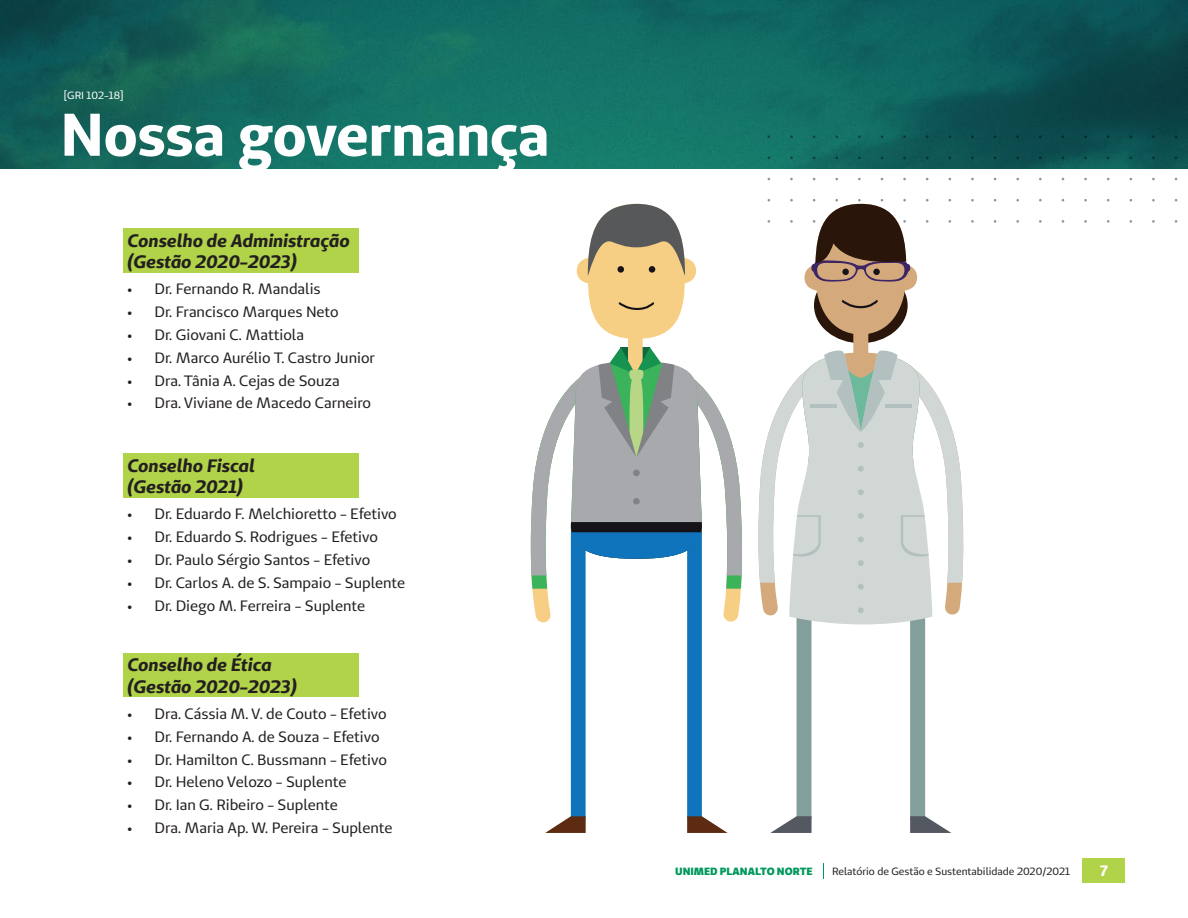
<style>
.page{position:relative;width:1188px;height:918px;background:#fff}
.page>*{position:absolute;margin:0;border:0;box-sizing:border-box;transform-origin:0 0}
.t1{font:700 60px "Unimed Sans";letter-spacing:-.01em;color:#fff}
.t2{font:italic 700 18px/21.6px "Unimed Sans";color:#231f20}
.t3{font:15px "Unimed Sans";color:#231f20}
.t4{font:700 15px "Unimed Sans";color:#fff}
.t5{font:10.5px "Unimed Sans";letter-spacing:-.005em;color:#231f20}
.t6{font:900 10.5px "Unimed Sans";color:#00985c}
.t7{font:10.5px "Unimed Sans";color:#fff}
</style>
<div class="page">
<img style="left:0;top:0;width:1188px;height:169px">
<div style="left:123px;top:229px;width:236px;height:22px;background:#b1d349"></div>
<div style="left:123px;top:250px;width:236px;height:22px;background:#b1d349"></div>
<div style="left:123px;top:454px;width:236px;height:22px;background:#b1d349"></div>
<div style="left:123px;top:475px;width:236px;height:22px;background:#b1d349"></div>
<div style="left:123px;top:653px;width:236px;height:22px;background:#b1d349"></div>
<div style="left:123px;top:675px;width:236px;height:22px;background:#b1d349"></div>
<svg style="left:532px;top:589px;width:209px;height:33px"></svg>
<svg style="left:531px;top:575px;width:211px;height:14px"></svg>
<svg style="left:530px;top:386px;width:212px;height:189px"></svg>
<div style="left:628px;top:332px;width:15px;height:41px;background:#f6ce84;border-radius:7px"></div>
<svg style="left:577px;top:204px;width:119px;height:135px"></svg>
<div style="left:571px;top:522px;width:15px;height:301px;background:#1074bc;border-radius:7px"></div>
<svg style="left:545px;top:816px;width:41px;height:17px"></svg>
<div style="left:687px;top:522px;width:15px;height:301px;background:#1074bc;border-radius:7px"></div>
<svg style="left:687px;top:816px;width:41px;height:17px"></svg>
<svg style="left:570px;top:347px;width:132px;height:212px;background:#90a4a6"></svg>
<div style="left:618px;top:266px;width:6px;height:7px;background:#151218;border-radius:50%"></div>
<div style="left:649px;top:266px;width:6px;height:7px;background:#151218;border-radius:50%"></div>
<svg style="left:760px;top:583px;width:202px;height:32px"></svg>
<div style="left:814px;top:268px;width:94px;height:75px;background:#2a150a;border-radius:50%"></div>
<svg style="left:758px;top:388px;width:206px;height:195px"></svg>
<div style="left:797px;top:525px;width:15px;height:300px;background:#839f9b;border-radius:7px"></div>
<svg style="left:770px;top:816px;width:42px;height:17px"></svg>
<div style="left:910px;top:525px;width:15px;height:300px;background:#839f9b;border-radius:7px"></div>
<svg style="left:910px;top:816px;width:41px;height:17px"></svg>
<svg style="left:768px;top:135px;width:420px;height:199px"></svg>
<svg style="left:789px;top:350px;width:143px;height:274px;background:#d2d9d6"></svg>
<div style="left:853px;top:322px;width:15px;height:42px;background:#d4aa7d;border-radius:8px"></div>
<div style="left:1083px;top:859px;width:42px;height:24px;background:#b1d349"></div>
<svg style="left:823px;top:863px;width:1px;height:16px"></svg>
<p class="t7" style="left:64px;top:89px;width:61px">[GRI 102-18]</p>
<h1 class="t1" style="left:60px;top:95px;width:491px">Nossa governança</h1>
<p class="t2" style="left:128px;top:229px;width:224px">Conselho de Administração (Gestão 2020-2023)</p>
<p class="t3" style="left:128px;top:280px;width:195px">• Dr. Fernando R. Mandalis</p>
<p class="t3" style="left:128px;top:302px;width:213px">• Dr. Francisco Marques Neto</p>
<p class="t3" style="left:128px;top:325px;width:178px">• Dr. Giovani C. Mattiola</p>
<p class="t3" style="left:128px;top:348px;width:249px">• Dr. Marco Aurélio T. Castro Junior</p>
<p class="t3" style="left:128px;top:371px;width:214px">• Dra. Tânia A. Cejas de Souza</p>
<p class="t3" style="left:128px;top:394px;width:245px">• Dra. Viviane de Macedo Carneiro</p>
<p class="t2" style="left:128px;top:454px;width:129px">Conselho Fiscal (Gestão 2021)</p>
<p class="t3" style="left:128px;top:505px;width:271px">• Dr. Eduardo F. Melchioretto - Efetivo</p>
<p class="t3" style="left:128px;top:527px;width:252px">• Dr. Eduardo S. Rodrigues - Efetivo</p>
<p class="t3" style="left:128px;top:550px;width:244px">• Dr. Paulo Sérgio Santos - Efetivo</p>
<p class="t3" style="left:128px;top:573px;width:279px">• Dr. Carlos A. de S. Sampaio - Suplente</p>
<p class="t3" style="left:128px;top:596px;width:239px">• Dr. Diego M. Ferreira - Suplente</p>
<p class="t2" style="left:128px;top:654px;width:171px">Conselho de Ética (Gestão 2020-2023)</p>
<p class="t3" style="left:128px;top:704px;width:261px">• Dra. Cássia M. V. de Couto - Efetivo</p>
<p class="t3" style="left:128px;top:727px;width:254px">• Dr. Fernando A. de Souza - Efetivo</p>
<p class="t3" style="left:128px;top:750px;width:261px">• Dr. Hamilton C. Bussmann - Efetivo</p>
<p class="t3" style="left:128px;top:773px;width:220px">• Dr. Heleno Velozo - Suplente</p>
<p class="t3" style="left:128px;top:795px;width:212px">• Dr. Ian G. Ribeiro - Suplente</p>
<p class="t3" style="left:128px;top:818px;width:266px">• Dra. Maria Ap. W. Pereira - Suplente</p>
<p class="t6" style="left:675px;top:864px;width:139px">UNIMED PLANALTO NORTE</p>
<p class="t5" style="left:832px;top:864px;width:239px">Relatório de Gestão e Sustentabilidade 2020/2021</p>
<p class="t4" style="left:1100px;top:861px;width:9px">7</p>
</div>
